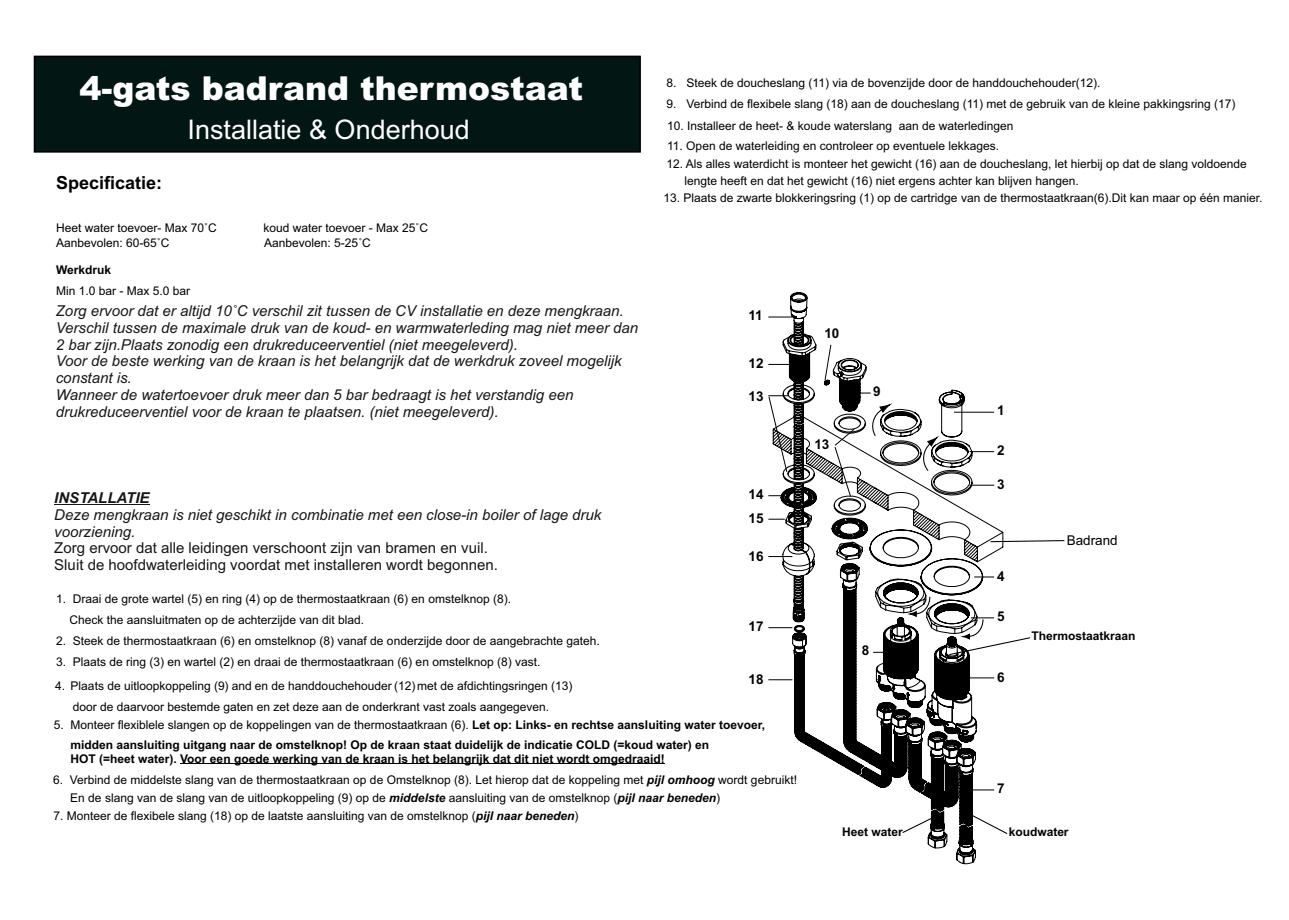
<style>
.page{position:relative;width:1289px;height:920px;background:#fff}
.page>*{position:absolute;margin:0;border:0;box-sizing:border-box;transform-origin:0 0}
.t1{font:900 33px "Arial";color:#fff}
.t2{font:27px "Arial";color:#fff}
.t3{font:700 18px "Arial";color:#000}
.t4{font:italic 15px/16.8px "Arial";color:#151616}
.t5{font:15px/16.8px "Arial";color:#151616}
.t6{font:italic 700 15px "Arial";color:#151616}
.t7{font:700 13.5px/24.2px "Arial";color:#000}
.t8{font:13.5px "Arial";color:#000}
.t9{font:12px/21px "Arial";color:#000}
.t10{font:700 12px/20.2px "Arial";color:#000}
.s1{font-weight:400}
.s2{font-weight:700;font-style:italic}
</style>
<div class="page">
<div style="left:34px;top:56px;width:606px;height:96px;background:#021613"></div>
<div style="left:34px;top:56px;width:607px;height:97px;border:2px solid #000"></div>
<svg style="left:772px;top:292px;width:231px;height:572px"></svg>
<hr style="left:954px;top:412px;width:40px;height:1px;background:#000">
<svg style="left:969px;top:451px;width:25px;height:1px"></svg>
<svg style="left:969px;top:485px;width:25px;height:1px"></svg>
<svg style="left:974px;top:576px;width:20px;height:1px"></svg>
<hr style="left:960px;top:677px;width:34px;height:1px;background:#000">
<svg style="left:966px;top:789px;width:28px;height:1px"></svg>
<svg style="left:873px;top:652px;width:23px;height:1px"></svg>
<svg style="left:846px;top:393px;width:24px;height:1px"></svg>
<svg style="left:824px;top:344px;width:7px;height:37px"></svg>
<svg style="left:768px;top:317px;width:25px;height:1px"></svg>
<svg style="left:768px;top:364px;width:25px;height:1px"></svg>
<svg style="left:768px;top:495px;width:16px;height:1px"></svg>
<svg style="left:768px;top:519px;width:16px;height:1px"></svg>
<svg style="left:768px;top:556px;width:24px;height:1px"></svg>
<svg style="left:768px;top:627px;width:24px;height:1px"></svg>
<svg style="left:768px;top:679px;width:24px;height:1px"></svg>
<svg style="left:870px;top:400px;width:27px;height:37px"></svg>
<svg style="left:921px;top:432px;width:22px;height:40px"></svg>
<svg style="left:902px;top:595px;width:29px;height:23px"></svg>
<svg style="left:989px;top:539px;width:76px;height:3px"></svg>
<svg style="left:948px;top:617px;width:82px;height:39px"></svg>
<svg style="left:768px;top:395px;width:21px;height:77px"></svg>
<svg style="left:834px;top:428px;width:21px;height:69px"></svg>
<svg style="left:901px;top:813px;width:38px;height:21px"></svg>
<svg style="left:966px;top:811px;width:42px;height:24px"></svg>
<hr style="left:54px;top:504px;width:96px;height:1px;background:#151616">
<hr style="left:180px;top:763px;width:485px;height:1px;background:#000">
<h1 class="t1" style="left:79px;top:76px;width:505px">4-gats badrand thermostaat</h1>
<h2 class="t2" style="left:187px;top:119px;width:284px">Installatie &amp; Onderhoud</h2>
<h3 class="t3" style="left:56px;top:176px;width:108px">Specificatie:</h3>
<p class="t9" style="left:56px;top:218px;width:162px">Heet water toevoer- Max 70˚C</p>
<p class="t9" style="left:263px;top:218px;width:166px">koud water toevoer - Max 25˚C</p>
<p class="t9" style="left:56px;top:233px;width:115px">Aanbevolen: 60-65˚C</p>
<p class="t9" style="left:264px;top:233px;width:108px">Aanbevolen: 5-25˚C</p>
<p class="t10" style="left:56px;top:260px;width:57px">Werkdruk</p>
<p class="t9" style="left:56px;top:281px;width:136px">Min 1.0 bar - Max 5.0 bar</p>
<p class="t9" style="left:666px;top:73px;width:436px">8. Steek de doucheslang (11) via de bovenzijde door de handdouchehouder(12).</p>
<p class="t9" style="left:666px;top:94px;width:570px">9. Verbind de flexibele slang (18) aan de doucheslang (11) met de gebruik van de kleine pakkingsring (17)</p>
<p class="t9" style="left:667px;top:116px;width:348px">10. Installeer de heet- &amp; koude waterslang aan de waterledingen</p>
<p class="t9" style="left:667px;top:136px;width:333px">11. Open de waterleiding en controleer op eventuele lekkages.</p>
<p class="t9" style="left:666px;top:154px;width:582px">12. Als alles waterdicht is monteer het gewicht (16) aan de doucheslang, let hierbij op dat de slang voldoende</p>
<p class="t9" style="left:663px;top:188px;width:600px">13. Plaats de zwarte blokkeringsring (1) op de cartridge van de thermostaatkraan(6).Dit kan maar op één manier.</p>
<p class="t9" style="left:684px;top:171px;width:396px">lengte heeft en dat het gewicht (16) niet ergens achter kan blijven hangen.</p>
<p class="t4" style="left:56px;top:304px;width:584px">Zorg ervoor dat er altijd 10˚C verschil zit tussen de CV installatie en deze mengkraan.<br>Verschil tussen de maximale druk van de koud- en warmwaterleding mag niet meer dan 2 bar zijn.Plaats zonodig een drukreduceerventiel (niet meegeleverd).<br>Voor de beste werking van de kraan is het belangrijk dat de werkdruk zoveel mogelijk constant is.<br>Wanneer de watertoevoer druk meer dan 5 bar bedraagt is het verstandig een drukreduceerventiel voor de kraan te plaatsen. (niet meegeleverd).</p>
<p class="t6" style="left:54px;top:492px;width:97px">INSTALLATIE</p>
<p class="t4" style="left:54px;top:507px;width:548px">Deze mengkraan is niet geschikt in combinatie met een close-in boiler of lage druk voorziening.</p>
<p class="t5" style="left:54px;top:541px;width:445px">Zorg ervoor dat alle leidingen verschoont zijn van bramen en vuil.<br>Sluit de hoofdwaterleiding voordat met installeren wordt begonnen.</p>
<p class="t7" style="left:748px;top:304px;width:16px">11</p>
<p class="t7" style="left:748px;top:353px;width:17px">12</p>
<p class="t7" style="left:748px;top:385px;width:17px">13</p>
<p class="t7" style="left:748px;top:483px;width:17px">14<br>15</p>
<p class="t7" style="left:748px;top:545px;width:17px">16</p>
<p class="t9" style="left:69px;top:589px;width:443px;text-indent:-13px">1. Draai de grote wartel (5) en ring (4) op de thermostaatkraan (6) en omstelknop (8).<br>Check the aansluitmaten op de achterzijde van dit blad.</p>
<p class="t9" style="left:56px;top:631px;width:545px">2. Steek de thermostaatkraan (6) en omstelknop (8) vanaf de onderzijde door de aangebrachte gateh.</p>
<p class="t9" style="left:56px;top:652px;width:486px">3. Plaats de ring (3) en wartel (2) en draai de thermostaatkraan (6) en omstelknop (8) vast.</p>
<p class="t9" style="left:55px;top:676px;width:519px;text-align:center">4. Plaats de uitloopkoppeling (9) and en de handdouchehouder (12) met de afdichtingsringen (13) door de daarvoor bestemde gaten en zet deze aan de onderkrant vast zoals aangegeven.</p>
<p class="t10" style="left:70px;top:715px;width:696px;text-indent:-17px"><span class="s1">5. Monteer flexiblele slangen op de koppelingen van de thermostaatkraan (6).</span> Let op: Links- en rechtse aansluiting water toevoer, midden aansluiting uitgang naar de omstelknop! Op de kraan staat duidelijk de indicatie COLD (=koud water) en</p>
<p class="t9" style="left:53px;top:770px;width:745px">6. Verbind de middelste slang van de thermostaatkraan op de Omstelknop (8). Let hierop dat de koppeling met <span class="s2">pijl omhoog</span> wordt gebruikt!</p>
<p class="t7" style="left:748px;top:616px;width:17px">17</p>
<p class="t7" style="left:748px;top:668px;width:17px">18</p>
<p class="t10" style="left:70px;top:750px;width:596px">HOT (=heet water). Voor een goede werking van de kraan is het belangrijk dat dit niet wordt omgedraaid!</p>
<p class="t9" style="left:70px;top:788px;width:651px">En de slang van de slang van de uitloopkoppeling (9) op de <span class="s2">middelste</span> aansluiting van de omstelknop (<span class="s2">pijl naar beneden</span>)</p>
<p class="t9" style="left:53px;top:806px;width:526px">7. Monteer de flexibele slang (18) op de laatste aansluiting van de omstelknop (<span class="s2">pijl naar beneden</span>)</p>
<p class="t7" style="left:824px;top:322px;width:17px">10</p>
<p class="t7" style="left:814px;top:434px;width:17px">13</p>
<p class="t7" style="left:873px;top:380px;width:9px">9</p>
<p class="t7" style="left:861px;top:639px;width:9px">8</p>
<p class="t7" style="left:997px;top:400px;width:9px">1</p>
<p class="t7" style="left:997px;top:439px;width:9px">2</p>
<p class="t7" style="left:997px;top:473px;width:9px">3</p>
<p class="t7" style="left:997px;top:565px;width:9px">4</p>
<p class="t7" style="left:997px;top:605px;width:9px">5</p>
<p class="t7" style="left:997px;top:666px;width:9px">6</p>
<p class="t8" style="left:1066px;top:535px;width:53px">Badrand</p>
<p class="t10" style="left:1031px;top:627px;width:106px">Thermostaatkraan</p>
<p class="t7" style="left:997px;top:777px;width:9px">7</p>
<p class="t10" style="left:842px;top:823px;width:62px">Heet water</p>
<p class="t10" style="left:1008px;top:823px;width:61px">koudwater</p>
</div>
